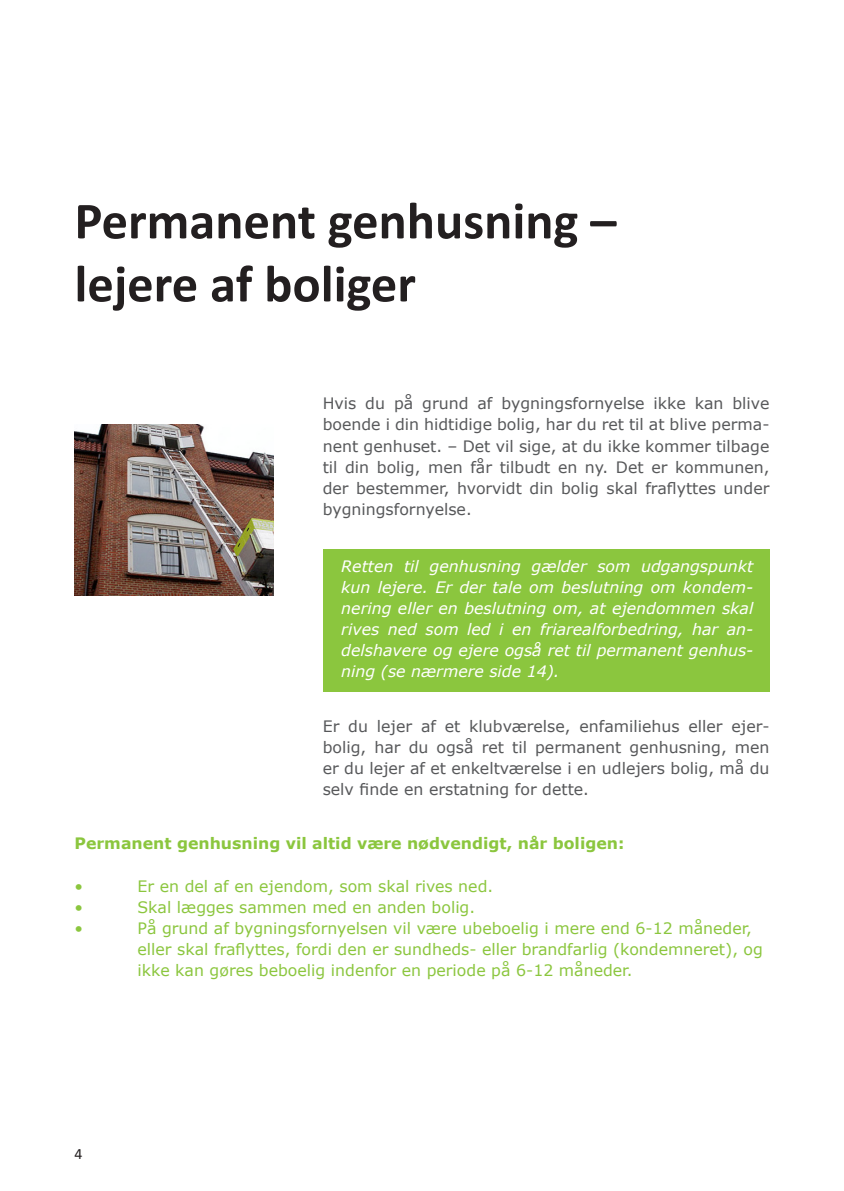
<style>
.page{position:relative;width:844px;height:1191px;background:#fff}
.page>*{position:absolute;margin:0;border:0;box-sizing:border-box;transform-origin:0 0}
.t1{font:700 52.5px/63px "Calibri";color:#231f20}
.t2{font:15.75px/21px "Verdana";color:#57585a;text-align:justify}
.t3{font:15.75px/21px "Verdana";color:#8bc63e}
.t4{font:italic 15.75px/21px "Verdana";color:#fff;text-align:justify}
.t5{font:700 15.75px "Verdana";color:#8bc63e}
.t6{font:15.75px "Calibri";color:#231f20}
</style>
<div class="page">
<div style="left:322px;top:549px;width:447px;height:142px;background:#8bc63e"></div>
<img style="left:74px;top:424px;width:199px;height:172px">
<h1 class="t1" style="left:74px;top:189px;width:543px">Permanent genhusning – lejere af boliger</h1>
<p class="t2" style="left:322px;top:393px;width:448px">Hvis du på grund af bygningsfornyelse ikke kan blive boende i din hidtidige bolig, har du ret til at blive perma&shy;nent genhuset. – Det vil sige, at du ikke kommer tilbage til din bolig, men får tilbudt en ny. Det er kommunen, der bestemmer, hvorvidt din bolig skal fraflyttes under bygningsfornyelse.</p>
<p class="t4" style="left:341px;top:555px;width:413px">Retten til genhusning gælder som udgangspunkt kun lejere. Er der tale om beslutning om kondem&shy;nering eller en beslutning om, at ejendommen skal rives ned som led i en friarealforbedring, har an&shy;delshavere og ejere også ret til permanent genhus&shy;ning (se nærmere side 14).</p>
<p class="t2" style="left:322px;top:715px;width:448px">Er du lejer af et klubværelse, enfamiliehus eller ejer&shy;bolig, har du også ret til permanent genhusning, men er du lejer af et enkeltværelse i en udlejers bolig, må du selv finde en erstatning for dette.</p>
<p class="t5" style="left:74px;top:836px;width:551px">Permanent genhusning vil altid være nødvendigt, når boligen:</p>
<p class="t3" style="left:74px;top:875px;width:10px">•</p>
<p class="t3" style="left:137px;top:875px;width:357px">Er en del af en ejendom, som skal rives ned.</p>
<p class="t3" style="left:74px;top:896px;width:10px">•</p>
<p class="t3" style="left:137px;top:896px;width:339px">Skal lægges sammen med en anden bolig.</p>
<p class="t3" style="left:74px;top:917px;width:10px">•</p>
<p class="t3" style="left:137px;top:917px;width:626px">På grund af bygningsfornyelsen vil være ubeboelig i mere end 6-12 måneder, eller skal fraflyttes, fordi den er sundheds- eller brandfarlig (kondemneret), og ikke kan gøres beboelig indenfor en periode på 6-12 måneder.</p>
<p class="t6" style="left:74px;top:1144px;width:9px">4</p>
</div>
